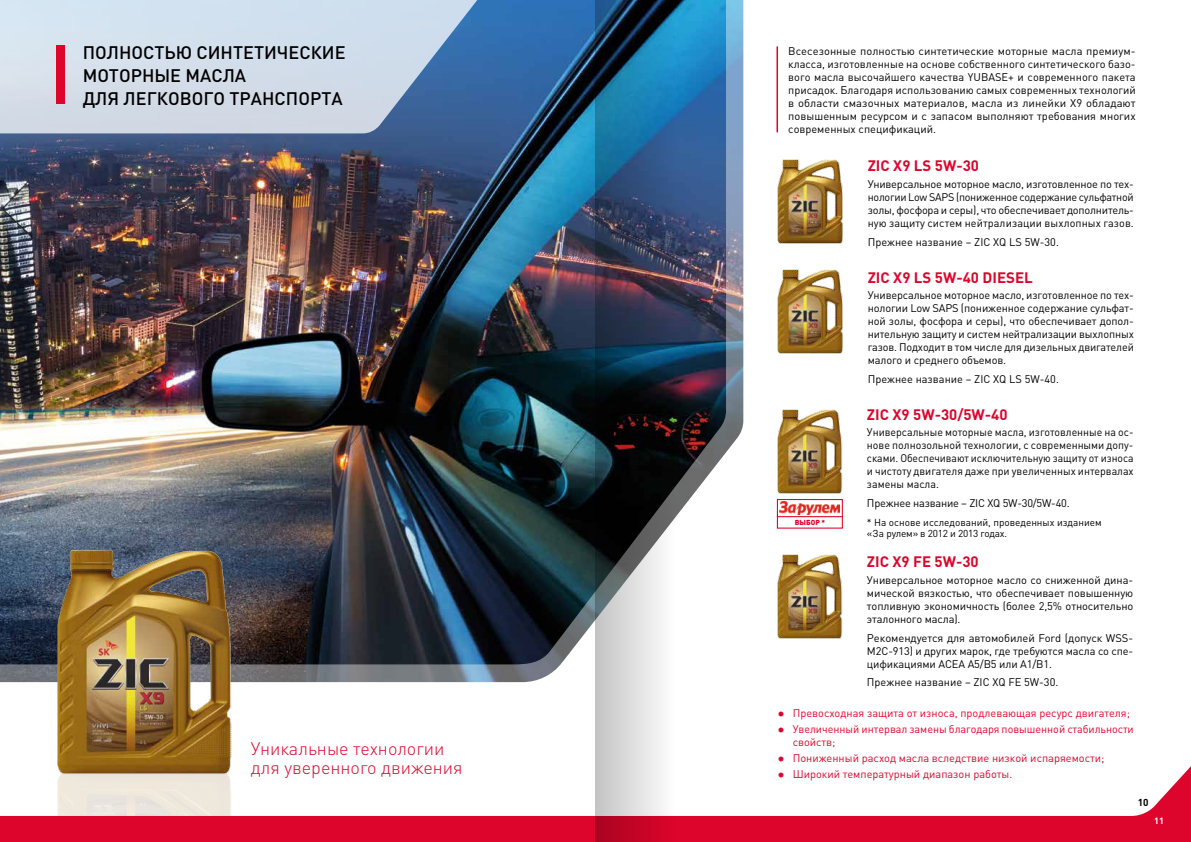
<style>
.page{position:relative;width:1191px;height:842px;background:#fff}
.page>*{position:absolute;margin:0;border:0;box-sizing:border-box;transform-origin:0 0}
.t1{font:500 18px/23px "DIN Pro";color:#000}
.t2{font:300 18px/19px "DIN Pro";color:#dd052b}
.t3{font:700 15px "DIN Pro";color:#dd052b}
.t4{font:11px/13px "DIN Pro";color:#000;text-align:justify}
.t5{font:11px/13px "DIN Pro";color:#dd052b}
.t6{font:11px/13px "DIN Pro";color:#000;text-align:justify;scale:.96 1}
.t7{font:11px "DIN Pro";letter-spacing:-.02em;color:#000}
.t8{font:10px/10.8px "DIN Pro";color:#000}
.t9{font:700 10px "DIN Pro";color:#000}
.t10{font:700 9px "DIN Pro";color:#fff}
.t11{font:900 7.2px "DIN Pro";color:#dd052b}
.s1{font-size:15px}
</style>
<div class="page">
<img style="left:0;top:0;width:744px;height:683px">
<svg style="left:0;top:766px;width:1191px;height:76px"></svg>
<svg style="left:0;top:0;width:520px;height:133px;background:#b5c7dd"></svg>
<img style="left:37px;top:786px;width:214px;height:30px">
<img style="left:37px;top:525px;width:215px;height:261px">
<div style="left:57px;top:45px;width:8px;height:59px;background:#dd052b"></div>
<img style="left:777px;top:159px;width:66px;height:85px">
<img style="left:777px;top:269px;width:66px;height:85px">
<img style="left:777px;top:554px;width:66px;height:85px">
<img style="left:777px;top:409px;width:66px;height:85px">
<img style="left:779px;top:502px;width:61px;height:13px">
<div style="left:777px;top:499px;width:66px;height:30px;border:1px solid #dd052b"></div>
<hr style="left:777px;top:516px;width:66px;height:1px;background:#dd052b">
<hr style="left:776px;top:46px;width:2px;height:86px;background:#dd052b">
<img style="left:595px;top:0;width:80px;height:842px">
<h1 class="t1" style="left:83px;top:40px;width:264px">ПОЛНОСТЬЮ СИНТЕТИЧЕСКИЕ<br>МОТОРНЫЕ МАСЛА<br>ДЛЯ ЛЕГКОВОГО ТРАНСПОРТА</h1>
<h1 class="t2" style="left:251px;top:739px;width:213px">Уникальные технологии для уверенного движения</h1>
<p class="t4" style="left:788px;top:44px;width:349px">Всесезонные полностью синтетические моторные масла премиум&shy;класса, изготовленные на основе собственного синтетического базо&shy;вого масла высочайшего качества YUBASE+ и современного пакета присадок. Благодаря использованию самых современных технологий в области смазочных материалов, масла из линейки X9 обладают повышенным ресурсом и с запасом выполняют требования многих современных спецификаций.</p>
<p class="t11" style="left:794px;top:518px;width:32px">ВЫБОР *</p>
<h2 class="t3" style="left:867px;top:156px;width:113px">ZIC X9 LS 5W-30</h2>
<p class="t4" style="left:867px;top:177px;width:268px">Универсальное моторное масло, изготовленное по тех&shy;нологии Low SAPS (пониженное содержание сульфатной золы, фосфора и серы), что обеспечивает дополнитель&shy;ную защиту систем нейтрализации выхлопных газов.</p>
<p class="t4" style="left:867px;top:235px;width:193px">Прежнее название – ZIC XQ LS 5W-30.</p>
<h2 class="t3" style="left:867px;top:267px;width:166px">ZIC X9 LS 5W-40 DIESEL</h2>
<p class="t4" style="left:867px;top:288px;width:268px">Универсальное моторное масло, изготовленное по тех&shy;нологии Low SAPS (пониженное содержание сульфат&shy;ной золы, фосфора и серы), что обеспечивает допол&shy;нительную защиту и систем нейтрализации выхлопных газов. Подходит в том числе для дизельных двигателей малого и среднего объемов.</p>
<p class="t4" style="left:867px;top:372px;width:193px">Прежнее название – ZIC XQ LS 5W-40.</p>
<h2 class="t3" style="left:867px;top:404px;width:142px">ZIC X9 5W-30/5W-40</h2>
<p class="t6" style="left:867px;top:425px;width:279px">Универсальные моторные масла, изготовленные на ос&shy;нове полнозольной технологии, с современными допу&shy;сками. Обеспечивают исключительную защиту от износа и чистоту двигателя даже при увеличенных интервалах замены масла.</p>
<p class="t7" style="left:867px;top:495px;width:204px">Прежнее название – ZIC XQ 5W-30/5W-40.</p>
<p class="t8" style="left:867px;top:517px;width:236px">* На основе исследований, проведенных изданием «За рулем» в 2012 и 2013 годах.</p>
<h2 class="t3" style="left:867px;top:552px;width:113px">ZIC X9 FE 5W-30</h2>
<p class="t4" style="left:867px;top:573px;width:268px">Универсальное моторное масло со сниженной дина&shy;мической вязкостью, что обеспечивает повышенную топливную экономичность (более 2,5% относительно эталонного масла).</p>
<p class="t4" style="left:867px;top:631px;width:268px">Рекомендуется для автомобилей Ford (допуск WSS-M2C-913) и других марок, где требуются масла со спе&shy;цификациями ACEA A5/B5 или A1/B1.</p>
<p class="t4" style="left:867px;top:675px;width:193px">Прежнее название – ZIC XQ FE 5W-30.</p>
<p class="t5" style="left:777px;top:706px;width:354px"><span class="s1">•</span> Превосходная защита от износа, продлевающая ресурс двигателя;</p>
<p class="t5" style="left:792px;top:722px;width:342px;text-indent:-15px"><span class="s1">•</span> Увеличенный интервал замены благодаря повышенной стабильности свойств;</p>
<p class="t5" style="left:777px;top:751px;width:328px"><span class="s1">•</span> Пониженный расход масла вследствие низкой испаряемости;</p>
<p class="t5" style="left:777px;top:767px;width:237px"><span class="s1">•</span> Широкий температурный диапазон работы.</p>
<p class="t9" style="left:1137px;top:795px;width:12px">10</p>
<p class="t10" style="left:1154px;top:815px;width:11px">11</p>
</div>
